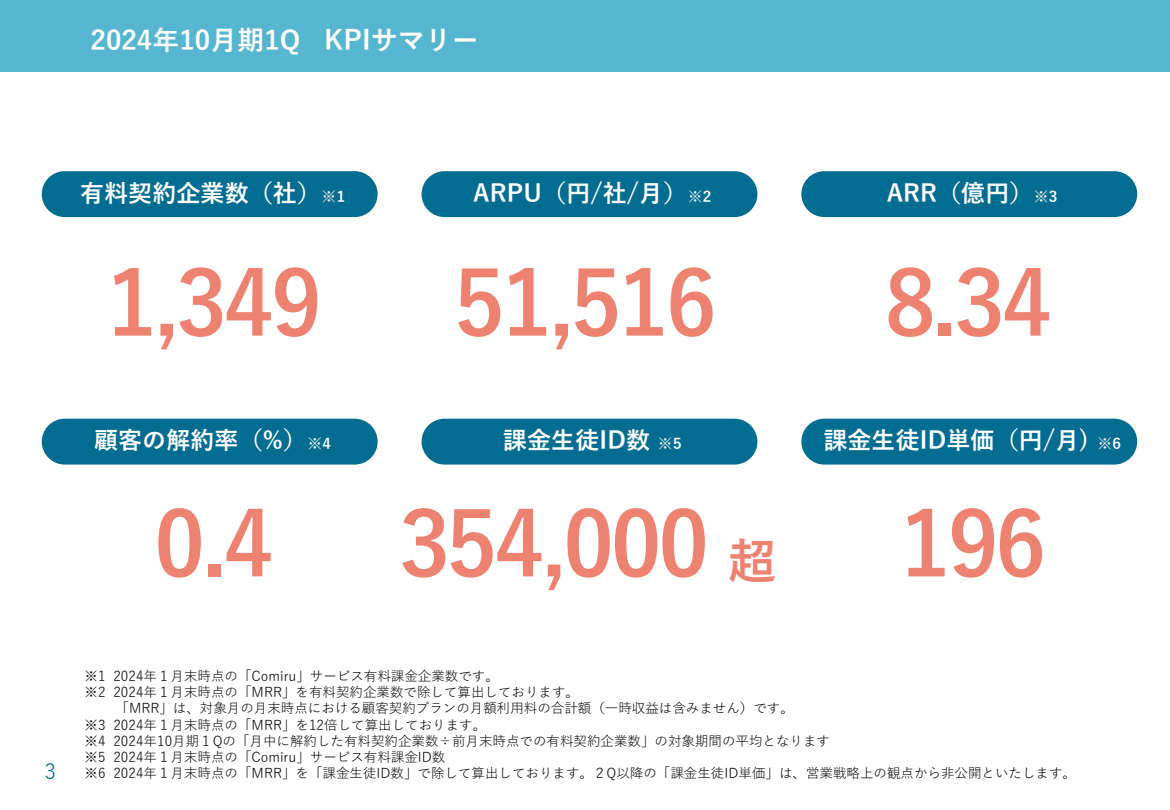
<style>
.page{position:relative;width:1170px;height:810px;background:#fff}
.page>*{position:absolute;margin:0;border:0;box-sizing:border-box;transform-origin:0 0}
.t1{font:700 88.05px "Yu Gothic";letter-spacing:-.035em;color:#ee8271}
.t2{font:700 27px "Yu Gothic";color:#fff}
.t3{font:700 24px "Yu Gothic";letter-spacing:.01em;color:#fff}
.t4{font:20.7px "Yu Gothic";color:#036c91}
.t5{font:13.5px/16.2px "Yu Gothic";color:#000}
.s1{font-size:15px}
.s2{font-size:48px}
</style>
<div class="page">
<div style="left:0;top:0;width:1170px;height:72px;background:#56b5cf"></div>
<div style="left:42px;top:171px;width:336px;height:46px;background:#036c91;border-radius:23px"></div>
<div style="left:422px;top:171px;width:335px;height:46px;background:#036c91;border-radius:23px"></div>
<div style="left:801px;top:171px;width:336px;height:46px;background:#036c91;border-radius:23px"></div>
<div style="left:42px;top:419px;width:336px;height:46px;background:#036c91;border-radius:23px"></div>
<div style="left:422px;top:419px;width:335px;height:46px;background:#036c91;border-radius:23px"></div>
<div style="left:801px;top:419px;width:336px;height:46px;background:#036c91;border-radius:23px"></div>
<h2 class="t2" style="left:91px;top:25px;width:390px">2024年10月期1Q KPIサマリー</h2>
<p class="t3" style="left:80px;top:179px;width:267px">有料契約企業数（社）<span class="s1">※1</span></p>
<p class="t3" style="left:473px;top:179px;width:240px">ARPU（円/社/月）<span class="s1">※2</span></p>
<p class="t3" style="left:887px;top:179px;width:172px">ARR（億円）<span class="s1">※3</span></p>
<p class="t1" style="left:107px;top:254px;width:216px">1,349</p>
<p class="t1" style="left:454px;top:254px;width:264px">51,516</p>
<p class="t1" style="left:885px;top:254px;width:169px">8.34</p>
<p class="t3" style="left:94px;top:427px;width:239px">顧客の解約率（%）<span class="s1">※4</span></p>
<p class="t3" style="left:503px;top:427px;width:180px">課金生徒ID数 <span class="s1">※5</span></p>
<p class="t3" style="left:823px;top:427px;width:299px">課金生徒ID単価（円/月) <span class="s1">※6</span></p>
<p class="t1" style="left:154px;top:494px;width:121px">0.4</p>
<p class="t1" style="left:399px;top:494px;width:378px">354,000 <span class="s2">超</span></p>
<p class="t1" style="left:900px;top:494px;width:147px">196</p>
<h3 class="t4" style="left:45px;top:752px;width:13px">3</h3>
<p class="t5" style="left:85px;top:666px;width:416px">※1 2024年１月末時点の「Comiru」サービス有料課金企業数です。</p>
<p class="t5" style="left:116px;top:683px;width:680px;text-indent:-31px">※2 2024年１月末時点の「MRR」を有料契約企業数で除して算出しております。<br>「MRR」は、対象月の月末時点における顧客契約プランの月額利用料の合計額（一時収益は含みません）です。</p>
<p class="t5" style="left:85px;top:715px;width:403px">※3 2024年１月末時点の「MRR」を12倍して算出しております。</p>
<p class="t5" style="left:85px;top:731px;width:747px">※4 2024年10月期１Qの「月中に解約した有料契約企業数÷前月末時点での有料契約企業数」の対象期間の平均となります</p>
<p class="t5" style="left:85px;top:747px;width:362px">※5 2024年１月末時点の「Comiru」サービス有料課金ID数</p>
<p class="t5" style="left:85px;top:764px;width:993px">※6 2024年１月末時点の「MRR」を「課金生徒ID数」で除して算出しております。２Q以降の「課金生徒ID単価」は、営業戦略上の観点から非公開といたします。</p>
</div>
